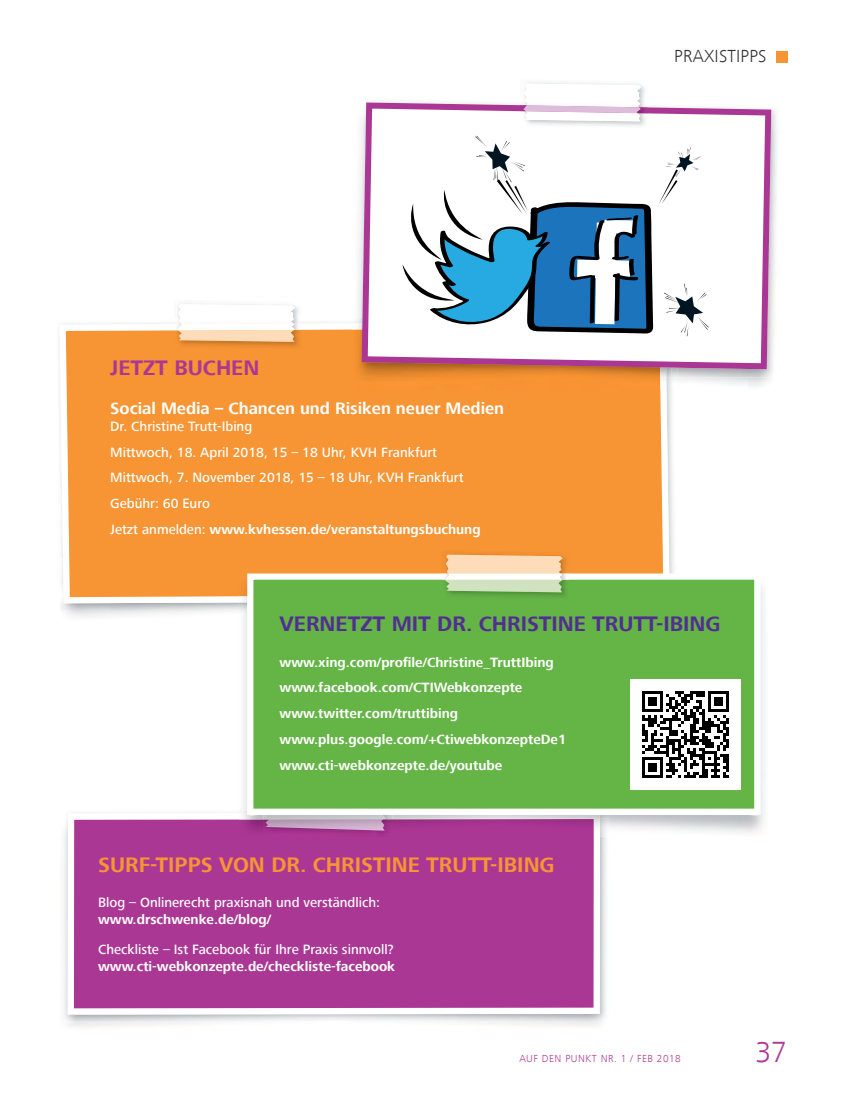
<style>
.page{position:relative;width:851px;height:1106px;background:#fff}
.page>*{position:absolute;margin:0;border:0;box-sizing:border-box;transform-origin:0 0}
.t1{font:300 30px "Frutiger Next Com";color:#ab3794}
.t2{font:700 21.6px "Frutiger Next Com";color:#f79433}
.t3{font:700 21.6px "Frutiger Next Com";color:#522e91}
.t4{font:700 21.6px "Frutiger Next Com";color:#ab3794}
.t5{font:300 18px "Frutiger Next Com";letter-spacing:.01em;color:#333132}
.t6{font:700 16.95px "Frutiger Next Com";color:#fff}
.t7{font:500 13.95px/25.8px "Frutiger Next Com";color:#fff}
.t8{font:700 13.95px/25.8px "Frutiger Next Com";color:#fff}
.t9{font:300 10.5px "Frutiger Next Com";letter-spacing:.05em;color:#ab3794}
.s1{font-weight:700}
</style>
<div class="page">
<div style="left:775px;top:51px;width:12px;height:12px;background:#f79433"></div>
<img style="left:59px;top:366px;width:1px;height:19px">
<img style="left:669px;top:390px;width:5px;height:183px">
<div style="left:60px;top:322px;width:609px;height:281px;background:#f79433"></div>
<img style="left:176px;top:342px;width:125px;height:7px">
<img style="left:173px;top:330px;width:3px;height:14px">
<img style="left:176px;top:342px;width:122px;height:4px">
<svg style="left:174px;top:304px;width:127px;height:38px"></svg>
<div style="left:352px;top:323px;width:314px;height:67px;background:#f89333"></div>
<img style="left:358px;top:101px;width:419px;height:277px">
<svg style="left:666px;top:369px;width:5px;height:21px"></svg>
<img style="left:357px;top:323px;width:309px;height:55px">
<svg style="left:361px;top:102px;width:410px;height:267px"></svg>
<img style="left:63px;top:818px;width:545px;height:204px">
<div style="left:68px;top:818px;width:532px;height:196px;background:#ab3794"></div>
<img style="left:263px;top:836px;width:129px;height:1px">
<svg style="left:600px;top:815px;width:9px;height:16px"></svg>
<img style="left:600px;top:818px;width:8px;height:18px">
<img style="left:263px;top:819px;width:129px;height:17px">
<img style="left:392px;top:815px;width:208px;height:21px">
<img style="left:239px;top:576px;width:8px;height:20px">
<svg style="left:239px;top:596px;width:8px;height:25px"></svg>
<svg style="left:240px;top:808px;width:7px;height:5px"></svg>
<img style="left:239px;top:813px;width:24px;height:23px">
<img style="left:263px;top:815px;width:129px;height:4px">
<img style="left:264px;top:815px;width:121px;height:15px">
<svg style="left:247px;top:573px;width:508px;height:241px;background:#6fb851"></svg>
<img style="left:522px;top:123px;width:125px;height:5px">
<img style="left:522px;top:123px;width:122px;height:2px">
<svg style="left:519px;top:84px;width:128px;height:39px"></svg>
<img style="left:444px;top:592px;width:125px;height:7px">
<img style="left:441px;top:550px;width:125px;height:4px">
<img style="left:444px;top:592px;width:122px;height:4px">
<svg style="left:441px;top:554px;width:128px;height:38px;background:#e7d9b3"></svg>
<div style="left:629px;top:679px;width:111px;height:110px;background:#fff"></div>
<svg style="left:642px;top:691px;width:86px;height:86px"></svg>
<h2 class="t4" style="left:110px;top:355px;width:151px">JETZT BUCHEN</h2>
<p class="t6" style="left:110px;top:398px;width:395px">Social Media – Chancen und Risiken neuer Medien</p>
<p class="t7" style="left:110px;top:413px;width:372px">Dr. Christine Trutt-Ibing<br>Mittwoch, 18. April 2018, 15 – 18 Uhr, KVH Frankfurt Mittwoch, 7. November 2018, 15 – 18 Uhr, KVH Frankfurt Gebühr: 60 Euro<br>Jetzt anmelden: <span class="s1">www.kvhessen.de/veranstaltungsbuchung</span></p>
<p class="t5" style="left:674px;top:46px;width:94px">PRAXISTIPPS</p>
<h2 class="t3" style="left:279px;top:611px;width:442px">VERNETZT MIT DR. CHRISTINE TRUTT-IBING</h2>
<p class="t8" style="left:279px;top:649px;width:288px">www.xing.com/profile/Christine_TruttIbing www.facebook.com/CTIWebkonzepte www.twitter.com/truttibing www.plus.google.com/+CtiwebkonzepteDe1 www.cti-webkonzepte.de/youtube</p>
<h2 class="t2" style="left:98px;top:852px;width:458px">SURF-TIPPS VON DR. CHRISTINE TRUTT-IBING</h2>
<p class="t7" style="left:98px;top:889px;width:283px">Blog – Onlinerecht praxisnah und verständlich:</p>
<p class="t8" style="left:98px;top:906px;width:174px">www.drschwenke.de/blog/</p>
<p class="t7" style="left:98px;top:936px;width:297px">Checkliste – Ist Facebook für Ihre Praxis sinnvoll?</p>
<p class="t8" style="left:98px;top:953px;width:298px">www.cti-webkonzepte.de/checkliste-facebook</p>
<p class="t9" style="left:519px;top:1052px;width:163px">AUF DEN PUNKT NR. 1 / FEB 2018</p>
<h1 class="t1" style="left:755px;top:1035px;width:33px">37</h1>
</div>
